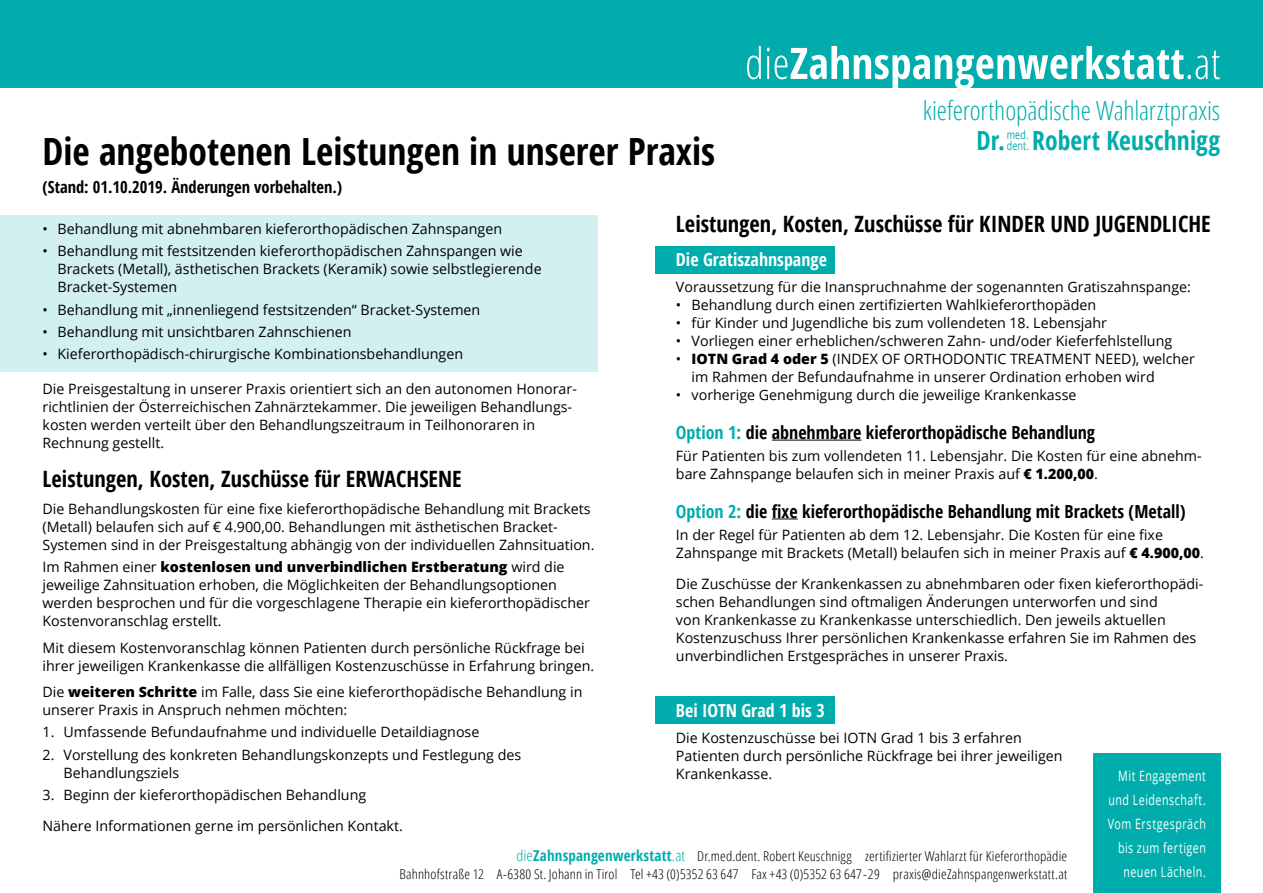
<style>
.page{position:relative;width:1263px;height:893px;background:#fff}
.page>*{position:absolute;margin:0;border:0;box-sizing:border-box;transform-origin:0 0}
.t1{font:700 condensed 37.5px "Open Sans";color:#000}
.t2{font:300 condensed 26.4px "Open Sans";letter-spacing:-.005em;color:#00adac}
.t3{font:700 condensed 26.4px "Open Sans";letter-spacing:.005em;color:#00adac}
.t4{font:700 condensed 22.5px "Open Sans";color:#000}
.t5{font:700 condensed 18px "Open Sans";color:#000}
.t6{font:700 condensed 18px "Open Sans";color:#fff}
.t7{font:700 condensed 16.5px "Open Sans";color:#000}
.t8{font:14.25px/18px "Open Sans";color:#000}
.t9{font:14.25px/23.9px "Open Sans";letter-spacing:.05em;color:#fff;text-align:right;scale:.75 1}
.t10{font:300 condensed 13.5px/18px "Open Sans";letter-spacing:.01em;color:#000;text-align:right;scale:1.07 1}
.t11{font:12px/10.5px "Open Sans";letter-spacing:.015em;color:#00adac;scale:.75 1}
.s1{font-weight:800}
.s2{color:#00adac}
.s3{font-size:15px;color:#00adac}
.s4{font-weight:700;font-size:15px;color:#00adac}
</style>
<div class="page">
<div style="left:655px;top:696px;width:180px;height:28px;background:#00adac"></div>
<div style="left:655px;top:246px;width:180px;height:28px;background:#00adac"></div>
<div style="left:0;top:215px;width:597px;height:156px;background:#d2f0f0"></div>
<div style="left:0;top:0;width:1263px;height:88px;background:#00adac"></div>
<svg style="left:747px;top:46px;width:473px;height:42px"></svg>
<div style="left:1093px;top:753px;width:127px;height:140px;background:#00adac"></div>
<hr style="left:772px;top:440px;width:89px;height:1px;background:#000">
<svg style="left:772px;top:518px;width:26px;height:1px"></svg>
<h1 class="t1" style="left:43px;top:125px;width:674px">Die angebotenen Leistungen in unserer Praxis</h1>
<p class="t7" style="left:43px;top:176px;width:301px">(Stand: 01.10.2019. Änderungen vorbehalten.)</p>
<h2 class="t2" style="left:923px;top:93px;width:299px">kieferorthopädische Wahlarztpraxis</h2>
<h2 class="t3" style="left:976px;top:122px;width:245px">Dr. Robert Keuschnigg</h2>
<p class="t11" style="left:1007px;top:129px;width:31px">med. dent.</p>
<h3 class="t4" style="left:676px;top:208px;width:536px">Leistungen, Kosten, Zuschüsse für KINDER UND JUGENDLICHE</h3>
<p class="t6" style="left:676px;top:246px;width:153px">Die Gratiszahnspange</p>
<p class="t8" style="left:676px;top:278px;width:516px">Voraussetzung für die Inanspruchnahme der sogenannten Gratiszahnspange:</p>
<p class="t8" style="left:676px;top:296px;width:422px">• Behandlung durch einen zertifizierten Wahlkieferorthopäden</p>
<p class="t8" style="left:676px;top:314px;width:433px">• für Kinder und Jugendliche bis zum vollendeten 18. Lebensjahr</p>
<p class="t8" style="left:676px;top:332px;width:498px">• Vorliegen einer erheblichen/schweren Zahn- und/oder Kieferfehlstellung</p>
<p class="t8" style="left:692px;top:350px;width:505px;text-indent:-16px">• <span class="s1">IOTN Grad 4 oder 5</span> (INDEX OF ORTHODONTIC TREATMENT NEED), welcher im Rahmen der Befundaufnahme in unserer Ordination erhoben wird</p>
<p class="t8" style="left:676px;top:386px;width:402px">• vorherige Genehmigung durch die jeweilige Krankenkasse</p>
<p class="t5" style="left:676px;top:420px;width:421px"><span class="s2">Option 1:</span> die abnehmbare kieferorthopädische Behandlung</p>
<p class="t8" style="left:676px;top:446px;width:527px">Für Patienten bis zum vollendeten 11. Lebensjahr. Die Kosten für eine abnehm&shy;bare Zahnspange belaufen sich in meiner Praxis auf <span class="s1">€ 1.200,00</span>.</p>
<p class="t5" style="left:676px;top:498px;width:511px"><span class="s2">Option 2:</span> die fixe kieferorthopädische Behandlung mit Brackets (Metall)</p>
<p class="t8" style="left:676px;top:525px;width:530px">In der Regel für Patienten ab dem 12. Lebensjahr. Die Kosten für eine fixe<br>Zahnspange mit Brackets (Metall) belaufen sich in meiner Praxis auf <span class="s1">€ 4.900,00</span>.</p>
<p class="t8" style="left:676px;top:574px;width:529px">Die Zuschüsse der Krankenkassen zu abnehmbaren oder fixen kieferorthopädi&shy;schen Behandlungen sind oftmaligen Änderungen unterworfen und sind<br>von Krankenkasse zu Krankenkasse unterschiedlich. Den jeweils aktuellen Kostenzuschuss Ihrer persönlichen Krankenkasse erfahren Sie im Rahmen des unverbindlichen Erstgespräches in unserer Praxis.</p>
<p class="t6" style="left:676px;top:697px;width:150px">Bei IOTN Grad 1 bis 3</p>
<p class="t8" style="left:676px;top:729px;width:388px">Die Kostenzuschüsse bei IOTN Grad 1 bis 3 erfahren<br>Patienten durch persönliche Rückfrage bei ihrer jeweiligen<br>Krankenkasse.</p>
<p class="t8" style="left:43px;top:220px;width:461px">• Behandlung mit abnehmbaren kieferorthopädischen Zahnspangen</p>
<p class="t8" style="left:58px;top:242px;width:486px;text-indent:-15px">• Behandlung mit festsitzenden kieferorthopädischen Zahnspangen wie<br>Brackets (Metall), ästhetischen Brackets (Keramik) sowie selbstlegierende<br>Bracket-Systemen</p>
<p class="t8" style="left:43px;top:300px;width:439px">• Behandlung mit „innenliegend festsitzenden“ Bracket-Systemen</p>
<p class="t8" style="left:43px;top:322px;width:310px">• Behandlung mit unsichtbaren Zahnschienen</p>
<p class="t8" style="left:43px;top:345px;width:422px">• Kieferorthopädisch-chirurgische Kombinationsbehandlungen</p>
<p class="t8" style="left:43px;top:380px;width:536px">Die Preisgestaltung in unserer Praxis orientiert sich an den autonomen Honorar&shy;richtlinien der Österreichischen Zahnärztekammer. Die jeweiligen Behandlungs&shy;kosten werden verteilt über den Behandlungszeitraum in Teilhonoraren in Rechnung gestellt.</p>
<h3 class="t4" style="left:43px;top:464px;width:421px">Leistungen, Kosten, Zuschüsse für ERWACHSENE</h3>
<p class="t8" style="left:43px;top:499px;width:553px">Die Behandlungskosten für eine fixe kieferorthopädische Behandlung mit Brackets (Metall) belaufen sich auf € 4.900,00. Behandlungen mit ästhetischen Bracket-<br>Systemen sind in der Preisgestaltung abhängig von der individuellen Zahnsituation.</p>
<p class="t8" style="left:43px;top:558px;width:549px">Im Rahmen einer <span class="s1">kostenlosen und unverbindlichen Erstberatung</span> wird die jeweilige Zahnsituation erhoben, die Möglichkeiten der Behandlungsoptionen werden besprochen und für die vorgeschlagene Therapie ein kieferorthopädischer Kostenvoranschlag erstellt.</p>
<p class="t8" style="left:43px;top:638px;width:553px">Mit diesem Kostenvoranschlag können Patienten durch persönliche Rückfrage bei ihrer jeweiligen Krankenkasse die allfälligen Kostenzuschüsse in Erfahrung bringen.</p>
<p class="t8" style="left:43px;top:683px;width:541px">Die <span class="s1">weiteren Schritte</span> im Falle, dass Sie eine kieferorthopädische Behandlung in unserer Praxis in Anspruch nehmen möchten:</p>
<p class="t8" style="left:43px;top:723px;width:438px">1. Umfassende Befundaufnahme und individuelle Detaildiagnose</p>
<p class="t8" style="left:64px;top:745px;width:459px;text-indent:-21px">2. Vorstellung des konkreten Behandlungskonzepts und Festlegung des<br>Behandlungsziels</p>
<p class="t8" style="left:43px;top:779px;width:362px;line-height:30.8px">3. Beginn der kieferorthopädischen Behandlung<br>Nähere Informationen gerne im persönlichen Kontakt.</p>
<p class="t9" style="left:1108px;top:764px;width:132px">Mit Engagement und Leidenschaft.<br>Vom Erstgespräch bis zum fertigen neuen Lächeln.</p>
<p class="t10" style="left:399px;top:846px;width:625px"><span class="s3">die</span><span class="s4">Zahnspangenwerkstatt</span><span class="s3">.at</span> Dr.med.dent. Robert Keuschnigg zertifizierter Wahlarzt für Kieferorthopädie<br>Bahnhofstraße 12 A-6380 St. Johann in Tirol Tel +43 (0)5352 63 647 Fax +43 (0)5352 63 647 - 29 praxis@dieZahnspangenwerkstatt.at</p>
</div>
